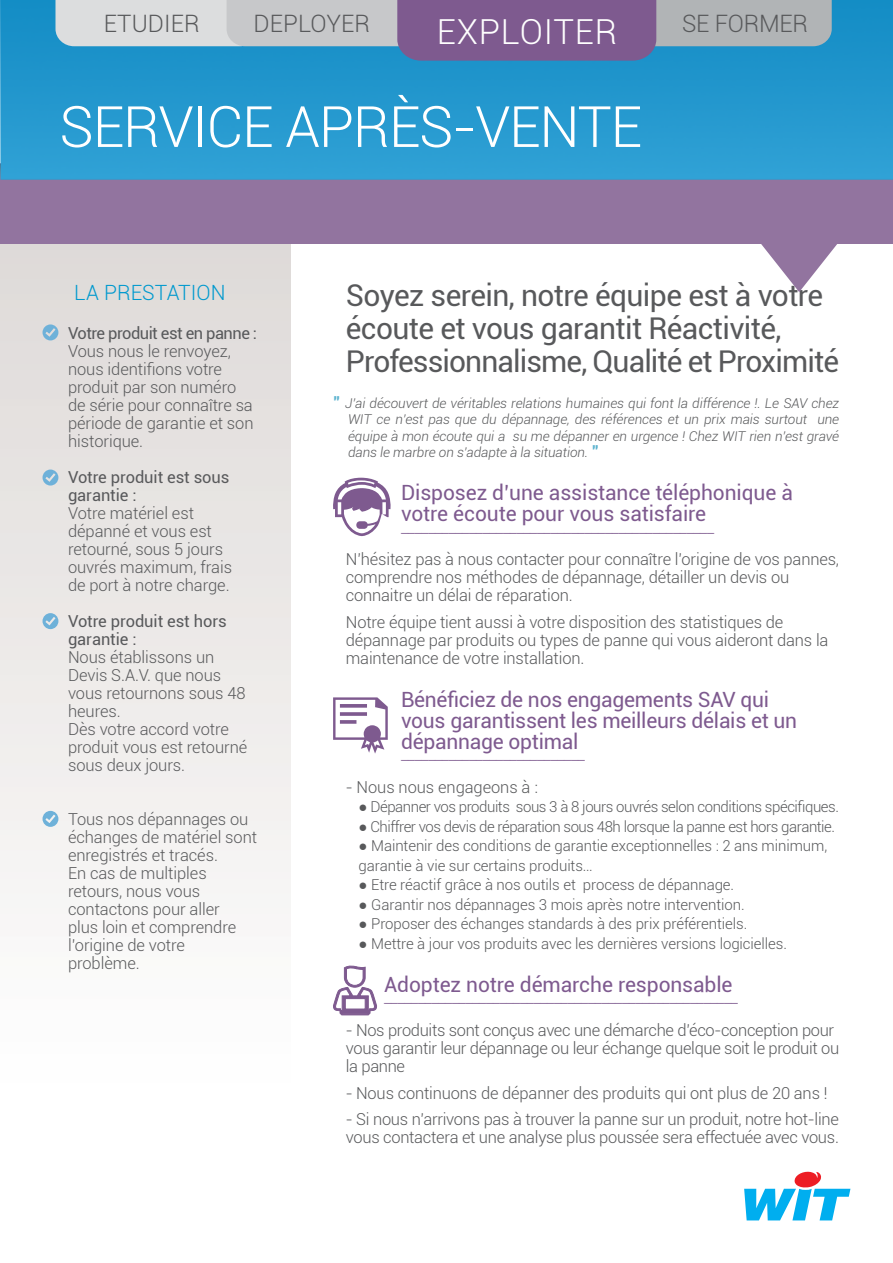
<style>
.page{position:relative;width:893px;height:1263px;background:#fff}
.page>*{position:absolute;margin:0;border:0;box-sizing:border-box;transform-origin:0 0}
.t1{font:300 57px "Roboto";letter-spacing:-.02em;color:#fff}
.t2{font:300 34.5px "Roboto";letter-spacing:.025em;color:#fff}
.t3{font:30px/33px "Roboto";letter-spacing:-.02em;color:#58595b}
.t4{font:300 24px "Roboto";letter-spacing:.005em;color:#58595b}
.t5{font:21px/21px "Roboto";letter-spacing:-.01em;color:#7e5a8f}
.t6{font:300 21px "Roboto";color:#0099ce}
.t7{font:300 16.5px/18px "Roboto";letter-spacing:-.01em;color:#58595b}
.t8{font:300 16.5px "Roboto";color:#7e5a8f}
.t9{font:16.5px/18px "Roboto";letter-spacing:-.005em;color:#58595b}
.t10{font:16.5px "Roboto";letter-spacing:-.03em;color:#58595b}
.t11{font:300 15px/19.5px "Roboto";letter-spacing:-.005em;color:#58595b}
.t12{font:300 15px "Roboto";letter-spacing:-.03em;color:#58595b}
.t13{font:italic 300 13.5px/16.5px "Roboto";letter-spacing:-.005em;color:#58595b;text-align:justify}
.s1{font-weight:900;font-style:normal;font-size:16.5px;color:#5cb3cf}
.s2{font-family:"Arial";font-weight:400}
</style>
<div class="page">
<div style="left:0;top:180px;width:291px;height:928px;background:linear-gradient(to bottom,#dbd6d4,#fff)"></div>
<svg style="left:759px;top:243px;width:80px;height:49px"></svg>
<div style="left:0;top:163px;width:893px;height:80px;background:#92749f"></div>
<img style="left:0;top:0;width:893px;height:180px">
<svg style="left:55px;top:0;width:777px;height:61px;background:#919ab6"></svg>
<svg style="left:43px;top:324px;width:15px;height:16px"></svg>
<svg style="left:43px;top:469px;width:15px;height:16px"></svg>
<svg style="left:43px;top:811px;width:15px;height:16px"></svg>
<svg style="left:43px;top:613px;width:15px;height:16px"></svg>
<svg style="left:333px;top:478px;width:58px;height:58px"></svg>
<svg style="left:744px;top:1171px;width:106px;height:49px"></svg>
<svg style="left:333px;top:697px;width:55px;height:56px"></svg>
<svg style="left:333px;top:965px;width:44px;height:51px"></svg>
<h3 class="t4" style="left:104px;top:7px;width:97px">ETUDIER</h3>
<h3 class="t4" style="left:253px;top:7px;width:118px">DEPLOYER</h3>
<h3 class="t4" style="left:682px;top:7px;width:128px">SE FORMER</h3>
<h2 class="t2" style="left:437px;top:8px;width:182px">EXPLOITER</h2>
<h1 class="t1" style="left:60px;top:87px;width:584px">SERVICE APRÈS-VENTE</h1>
<p class="t6" style="left:74px;top:278px;width:153px">LA PRESTATION</p>
<p class="t10" style="left:68px;top:321px;width:190px">Votre produit est en panne :</p>
<p class="t7" style="left:68px;top:341px;width:187px">Vous nous le renvoyez, nous identifions votre produit par son numéro de série pour connaître sa période de garantie et son historique.</p>
<p class="t9" style="left:68px;top:467px;width:163px">Votre produit est sous garantie :</p>
<p class="t7" style="left:68px;top:503px;width:166px">Votre matériel est dépanné et vous est retourné, sous 5 jours ouvrés maximum, frais de port à notre charge.</p>
<p class="t9" style="left:68px;top:611px;width:160px">Votre produit est hors garantie :</p>
<p class="t7" style="left:68px;top:647px;width:181px">Nous établissons un<br>Devis S.A.V. que nous vous retournons sous 48 heures.<br>Dès votre accord votre produit vous est retourné sous deux jours.</p>
<p class="t7" style="left:68px;top:809px;width:191px">Tous nos dépannages ou échanges de matériel sont enregistrés et tracés.<br>En cas de multiples retours, nous vous contactons pour aller<br>plus loin et comprendre l’origine de votre problème.</p>
<h3 class="t3" style="left:346px;top:278px;width:495px">Soyez serein, notre équipe est à votre écoute et vous garantit Réactivité,<br>Professionnalisme, Qualité et Proximité</h3>
<p class="t13" style="left:348px;top:394px;width:493px;text-indent:-15px"><span class="s1">"</span> J’ai découvert de véritables relations humaines qui font la différence !. Le SAV chez WIT ce n’est pas que du dépannage, des références et un prix mais surtout une équipe à mon écoute qui a su me dépanner en urgence ! Chez WIT rien n’est gravé dans le marbre on s’adapte à la situation. <span class="s1">"</span></p>
<p class="t5" style="left:401px;top:482px;width:393px">Disposez d’une assistance téléphonique à votre écoute pour vous satisfaire</p>
<p class="t8" style="left:401px;top:516px;width:315px">______________________________________________</p>
<p class="t7" style="left:346px;top:550px;width:495px">N’hésitez pas à nous contacter pour connaître l’origine de vos pannes, comprendre nos méthodes de dépannage, détailler un devis ou connaitre un délai de réparation.</p>
<p class="t7" style="left:346px;top:612px;width:484px">Notre équipe tient aussi à votre disposition des statistiques de dépannage par produits ou types de panne qui vous aideront dans la maintenance de votre installation.</p>
<p class="t5" style="left:401px;top:688px;width:398px">Bénéficiez de nos engagements SAV qui vous garantissent les meilleurs délais et un dépannage optimal</p>
<p class="t8" style="left:401px;top:743px;width:185px">___________________________</p>
<p class="t7" style="left:346px;top:777px;width:193px">- Nous nous engageons à :</p>
<p class="t12" style="left:359px;top:797px;width:482px"><span class="s2">●</span> Dépanner vos produits sous 3 à 8 jours ouvrés selon conditions spécifiques.</p>
<p class="t12" style="left:359px;top:816px;width:478px"><span class="s2">●</span> Chiffrer vos devis de réparation sous 48h lorsque la panne est hors garantie.</p>
<p class="t11" style="left:359px;top:836px;width:470px"><span class="s2">●</span> Maintenir des conditions de garantie exceptionnelles : 2 ans minimum, garantie à vie sur certains produits…</p>
<p class="t11" style="left:359px;top:875px;width:377px"><span class="s2">●</span> Etre réactif grâce à nos outils et process de dépannage.</p>
<p class="t11" style="left:359px;top:894px;width:387px"><span class="s2">●</span> Garantir nos dépannages 3 mois après notre intervention.</p>
<p class="t11" style="left:359px;top:914px;width:390px"><span class="s2">●</span> Proposer des échanges standards à des prix préférentiels.</p>
<p class="t11" style="left:359px;top:933px;width:430px"><span class="s2">●</span> Mettre à jour vos produits avec les dernières versions logicielles.</p>
<p class="t5" style="left:384px;top:973px;width:350px">Adoptez notre démarche responsable</p>
<p class="t8" style="left:384px;top:986px;width:355px">____________________________________________________</p>
<p class="t7" style="left:346px;top:1020px;width:495px">- Nos produits sont conçus avec une démarche d’éco-conception pour vous garantir leur dépannage ou leur échange quelque soit le produit ou la panne</p>
<p class="t7" style="left:346px;top:1083px;width:483px">- Nous continuons de dépanner des produits qui ont plus de 20 ans !</p>
<p class="t7" style="left:346px;top:1109px;width:495px">- Si nous n’arrivons pas à trouver la panne sur un produit, notre hot-line vous contactera et une analyse plus poussée sera effectuée avec vous.</p>
</div>
